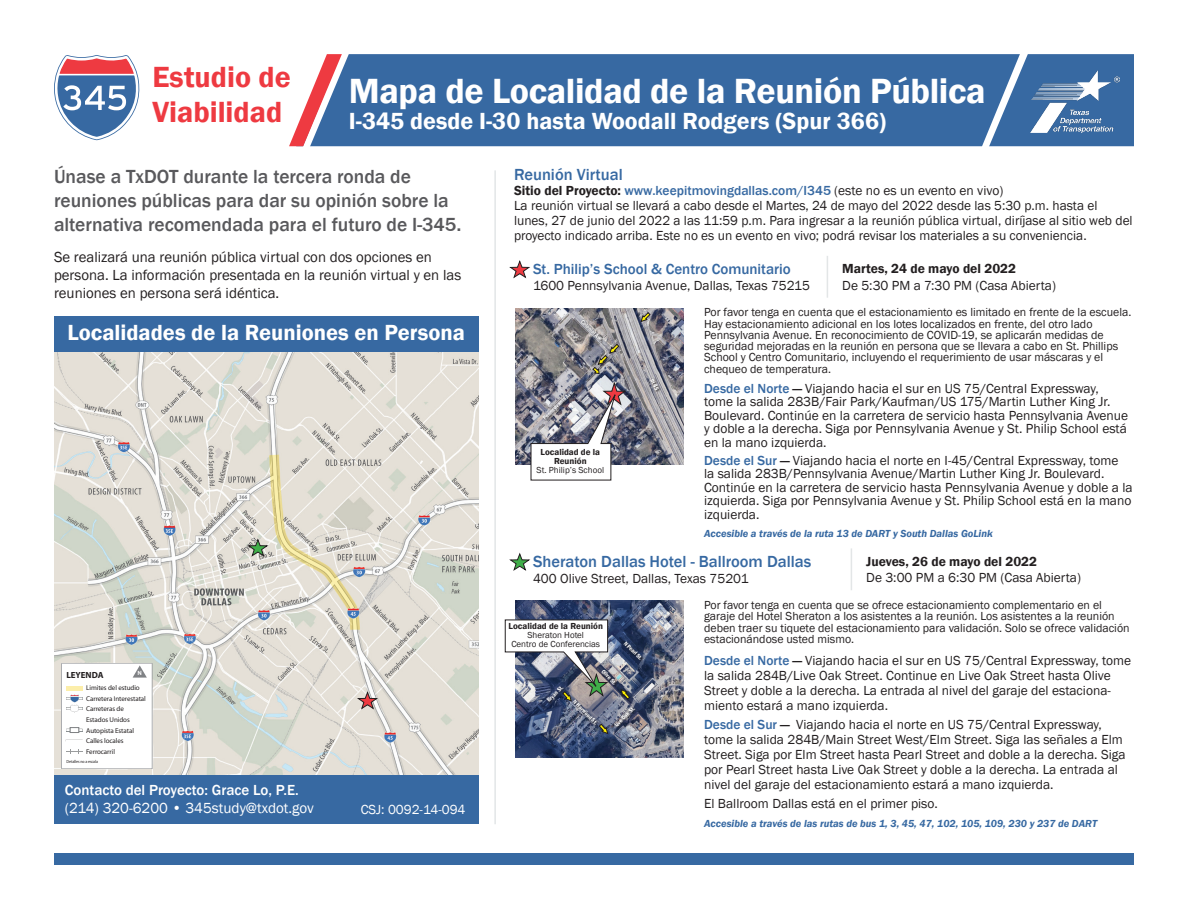
<style>
.page{position:relative;width:1188px;height:918px;background:#fff}
.page>*{position:absolute;margin:0;border:0;box-sizing:border-box;transform-origin:0 0}
.t1{font:600 36px "Franklin Gothic";letter-spacing:-.01em;color:#fff}
.t2{font:600 30px/35px "Franklin Gothic";color:#ee3a41}
.t3{font:600 24px "Franklin Gothic";color:#fff}
.t4{font:600 22.5px "Franklin Gothic";color:#fff}
.t5{font:500 19.5px/24px "Franklin Gothic";color:#59595c}
.t6{font:500 16.5px "Franklin Gothic";color:#3769a2}
.t7{font:15px/18px "Franklin Gothic";color:#231f20}
.t8{font:500 15px "Franklin Gothic";color:#3769a2}
.t9{font:500 15px "Franklin Gothic";color:#fff}
.t10{font:15px "Franklin Gothic";color:#fff}
.t11{font:13.5px/15px "Franklin Gothic";color:#231f20}
.t12{font:500 13.5px "Franklin Gothic";color:#3769a2}
.t13{font:600 13.5px "Franklin Gothic";color:#231f20}
.t14{font:13.5px "Franklin Gothic";color:#fff}
.t15{font:12px/11.2px "Franklin Gothic";color:#231f20}
.t16{font:italic 600 10.5px "Franklin Gothic";color:#3769a2}
.t17{font:600 9px/9px "Franklin Gothic";color:#231f20;text-align:center}
.t18{font:9px "Franklin Gothic";color:#231f20}
.t19{font:700 8.85px "Myriad Pro";letter-spacing:-.005em;color:#231f20}
.t20{font:7.05px "Myriad Pro";letter-spacing:-.01em;color:#231f20}
.t21{font:600 condensed 6px "Franklin Gothic";color:#fff}
.t22{font:700 5.85px "Interstate";color:#fff}
.t23{font:4.35px "Myriad Pro";letter-spacing:-.01em;color:#231f20;scale:.9 1}
.s1{font-size:21px}
.s2{font-weight:600;color:#231f20}
.s3{font-weight:400;color:#231f20}
.s4{font-weight:500;color:#3769a2}
.s5{font-weight:500}
.s6{font-weight:400}
</style>
<div class="page">
<img style="left:54px;top:337px;width:425px;height:438px">
<svg style="left:357px;top:692px;width:22px;height:18px"></svg>
<svg style="left:247px;top:539px;width:22px;height:18px"></svg>
<hr style="left:494px;top:170px;width:2px;height:654px;background:#e3e6e7">
<div style="left:350px;top:54px;width:784px;height:92px;background:#3769a2"></div>
<svg style="left:54px;top:55px;width:86px;height:85px"></svg>
<svg style="left:981px;top:54px;width:48px;height:93px;background:#5781b1"></svg>
<svg style="left:289px;top:54px;width:61px;height:93px"></svg>
<svg style="left:61px;top:663px;width:92px;height:106px"></svg>
<svg style="left:509px;top:553px;width:21px;height:18px"></svg>
<hr style="left:851px;top:548px;width:1px;height:42px;background:#e3e6e7">
<img style="left:515px;top:601px;width:168px;height:156px">
<svg style="left:599px;top:724px;width:9px;height:10px"></svg>
<svg style="left:621px;top:690px;width:9px;height:9px"></svg>
<div style="left:572px;top:699px;width:27px;height:28px;background:#231f20;opacity:.75"></div>
<svg style="left:509px;top:261px;width:21px;height:18px"></svg>
<hr style="left:827px;top:256px;width:1px;height:42px;background:#e3e6e7">
<img style="left:515px;top:308px;width:168px;height:157px">
<svg style="left:641px;top:313px;width:9px;height:9px"></svg>
<svg style="left:593px;top:344px;width:26px;height:30px"></svg>
<div style="left:650px;top:378px;width:11px;height:14px;background:#231f20;opacity:.75"></div>
<div style="left:581px;top:319px;width:23px;height:25px;background:#231f20;opacity:.75"></div>
<img style="left:1031px;top:70px;width:88px;height:62px">
<div style="left:54px;top:316px;width:424px;height:35px;background:#3769a2"></div>
<div style="left:54px;top:775px;width:425px;height:49px;background:#3769a2"></div>
<svg style="left:505px;top:620px;width:104px;height:81px"></svg>
<div style="left:601px;top:670px;width:17px;height:17px;background:#231f20;opacity:.75"></div>
<div style="left:623px;top:641px;width:21px;height:21px;background:#231f20;opacity:.75"></div>
<div style="left:546px;top:686px;width:20px;height:18px;background:#231f20;opacity:.75"></div>
<div style="left:614px;top:707px;width:24px;height:22px;background:#231f20;opacity:.75"></div>
<div style="left:54px;top:853px;width:1080px;height:12px;background:#3769a2"></div>
<svg style="left:531px;top:382px;width:96px;height:98px"></svg>
<p class="t2" style="left:153px;top:60px;width:140px">Estudio de<br>Viabilidad</p>
<p class="t1" style="left:349px;top:69px;width:638px">Mapa de Localidad de la Reunión Pública</p>
<p class="t3" style="left:349px;top:106px;width:539px">I-345 desde I-30 hasta Woodall Rodgers (Spur 366)</p>
<p class="t5" style="left:54px;top:165px;width:409px">Únase a TxDOT durante la tercera ronda de reuniones públicas para dar su opinión sobre la alternativa recomendada para el futuro de I-345<span class="s1">.</span></p>
<p class="t7" style="left:54px;top:249px;width:409px">Se realizará una reunión pública virtual con dos opciones en persona. La información presentada en la reunión virtual y en las reuniones en persona será idéntica.</p>
<p class="t4" style="left:68px;top:319px;width:399px">Localidades de la Reuniones en Persona</p>
<p class="t22" style="left:137px;top:670px;width:6px">N</p>
<p class="t20" style="left:86px;top:683px;width:55px">Limites del estudio</p>
<p class="t20" style="left:86px;top:694px;width:61px">Carretera Interestatal</p>
<p class="t20" style="left:86px;top:705px;width:39px">Carreteras de</p>
<p class="t20" style="left:86px;top:715px;width:45px">Estados Unidos</p>
<p class="t20" style="left:86px;top:726px;width:49px">Autopista Estatal</p>
<p class="t20" style="left:86px;top:737px;width:39px">Calles locales</p>
<p class="t20" style="left:86px;top:747px;width:30px">Ferrocarril</p>
<p class="t23" style="left:67px;top:759px;width:36px">Detalles no a escala</p>
<p class="t19" style="left:66px;top:669px;width:39px">LEYENDA</p>
<p class="t9" style="left:65px;top:781px;width:235px">Contacto del Proyecto: Grace Lo, P.E.</p>
<p class="t10" style="left:65px;top:799px;width:251px">(214) 320-6200 • 345study@txdot.gov</p>
<p class="t14" style="left:361px;top:801px;width:106px">CSJ: 0092-14-094</p>
<p class="t6" style="left:514px;top:165px;width:110px">Reunión Virtual</p>
<p class="t12" style="left:514px;top:182px;width:491px"><span class="s2">Sitio del Proyecto:</span> www.keepitmovingdallas.com/I345 <span class="s3">(este no es un evento en vivo)</span></p>
<p class="t11" style="left:514px;top:199px;width:620px">La reunión virtual se llevará a cabo desde el Martes, 24 de mayo del 2022 desde las 5:30 p.m. hasta el lunes, 27 de junio del 2022 a las 11:59 p.m. Para ingresar a la reunión pública virtual, diríjase al sitio web del proyecto indicado arriba. Este no es un evento en vivo; podrá revisar los materiales a su conveniencia.</p>
<p class="t8" style="left:533px;top:260px;width:259px">St. Philip’s School &amp; Centro Comunitario</p>
<p class="t11" style="left:533px;top:279px;width:278px">1600 Pennsylvania Avenue, Dallas, Texas 75215</p>
<p class="t15" style="left:704px;top:307px;width:429px">Por favor tenga en cuenta que el estacionamiento es limitado en frente de la escuela.<br>Hay estacionamiento adicional en los lotes localizados en frente, del otro lado Pennsylvania Avenue. En reconocimiento de COVID-19, se aplicarán medidas de seguridad mejoradas en la reunión en persona que se llevara a cabo en St. Phillips School y Centro Comunitario, incluyendo el requerimiento de usar máscaras y el chequeo de temperatura.</p>
<p class="t11" style="left:704px;top:382px;width:426px;line-height:13.5px"><span class="s4">Desde el Norte</span> <span class="s5">—</span> Viajando hacia el sur en US 75/Central Expressway, tome la salida 283B/Fair Park/Kaufman/US 175/Martin Luther King Jr.<br>Boulevard. Continúe en la carretera de servicio hasta Pennsylvania Avenue y doble a la derecha. Siga por Pennsylvania Avenue y St. Philip School está en la mano izquierda.</p>
<p class="t11" style="left:704px;top:454px;width:430px;line-height:13.5px"><span class="s4">Desde el Sur</span> <span class="s5">—</span> Viajando hacia el norte en I-45/Central Expressway, tome<br>la salida 283B/Pennsylvania Avenue/Martin Luther King Jr. Boulevard.<br>Continúe en la carretera de servicio hasta Pennsylvania Avenue y doble a la izquierda. Siga por Pennsylvania Avenue y St. Philip School está en la mano izquierda.</p>
<p class="t16" style="left:704px;top:526px;width:290px">Accesible a través de la ruta 13 de DART y South Dallas GoLink</p>
<p class="t13" style="left:842px;top:261px;width:175px">Martes, 24 de mayo del 2022</p>
<p class="t11" style="left:842px;top:278px;width:215px">De 5:30 PM a 7:30 PM (Casa Abierta)</p>
<p class="t21" style="left:585px;top:317px;width:31px;rotate:45deg">Colonial Ave.</p>
<p class="t21" style="left:655px;top:377px;width:14px;rotate:64deg">IH 45</p>
<p class="t21" style="left:541px;top:415px;width:42px;rotate:-43deg">Pennsylvania Ave.</p>
<p class="t17" style="left:537px;top:448px;width:69px">Localidad de la<br>Reunión<br><span class="s6">St. Philip’s School</span></p>
<p class="t6" style="left:533px;top:551px;width:280px">Sheraton Dallas Hotel - Ballroom Dallas</p>
<p class="t11" style="left:533px;top:571px;width:217px">400 Olive Street, Dallas, Texas 75201</p>
<p class="t15" style="left:704px;top:600px;width:427px">Por favor tenga en cuenta que se ofrece estacionamiento complementario en el garaje del Hotel Sheraton a los asistentes a la reunión. Los asistentes a la reunión deben traer su tiquete del estacionamiento para validación. Solo se ofrece validación estacionándose usted mismo.</p>
<p class="t11" style="left:704px;top:653px;width:429px"><span class="s4">Desde el Norte</span> <span class="s5">—</span> Viajando hacia el sur en US 75/Central Expressway, tome la salida 284B/Live Oak Street. Continue en Live Oak Street hasta Olive Street y doble a la derecha. La entrada al nivel del garaje del estaciona&shy;miento estará a mano izquierda.</p>
<p class="t11" style="left:704px;top:717px;width:423px"><span class="s4">Desde el Sur</span> <span class="s5">—</span> Viajando hacia el norte en US 75/Central Expressway, tome la salida 284B/Main Street West/Elm Street. Siga las señales a Elm Street. Siga por Elm Street hasta Pearl Street and doble a la derecha. Siga por Pearl Street hasta Live Oak Street y doble a la derecha. La entrada al nivel del garaje del estacionamiento estará a mano izquierda.</p>
<p class="t11" style="left:704px;top:796px;width:235px">El Ballroom Dallas está en el primer piso.</p>
<p class="t16" style="left:704px;top:817px;width:395px">Accesible a través de las rutas de bus 1, 3, 45, 47, 102, 105, 109, 230 y 237 de DART</p>
<p class="t13" style="left:866px;top:553px;width:172px">Jueves, 26 de mayo del 2022</p>
<p class="t11" style="left:866px;top:570px;width:216px">De 3:00 PM a 6:30 PM (Casa Abierta)</p>
<p class="t17" style="left:509px;top:621px;width:96px">Localidad de la Reunión<br><span class="s6">Sheraton Hotel</span></p>
<p class="t18" style="left:511px;top:638px;width:90px">Centro de Conferencias</p>
<p class="t21" style="left:605px;top:668px;width:20px;rotate:45deg">Olive St.</p>
<p class="t21" style="left:628px;top:639px;width:25px;rotate:45deg">N Pearl St.</p>
<p class="t21" style="left:545px;top:698px;width:22px;rotate:-45deg">Bryan St.</p>
<p class="t21" style="left:577px;top:698px;width:34px;rotate:45deg">N Harwood St.</p>
<p class="t21" style="left:613px;top:723px;width:28px;rotate:-45deg">Live Oak St.</p>
</div>
